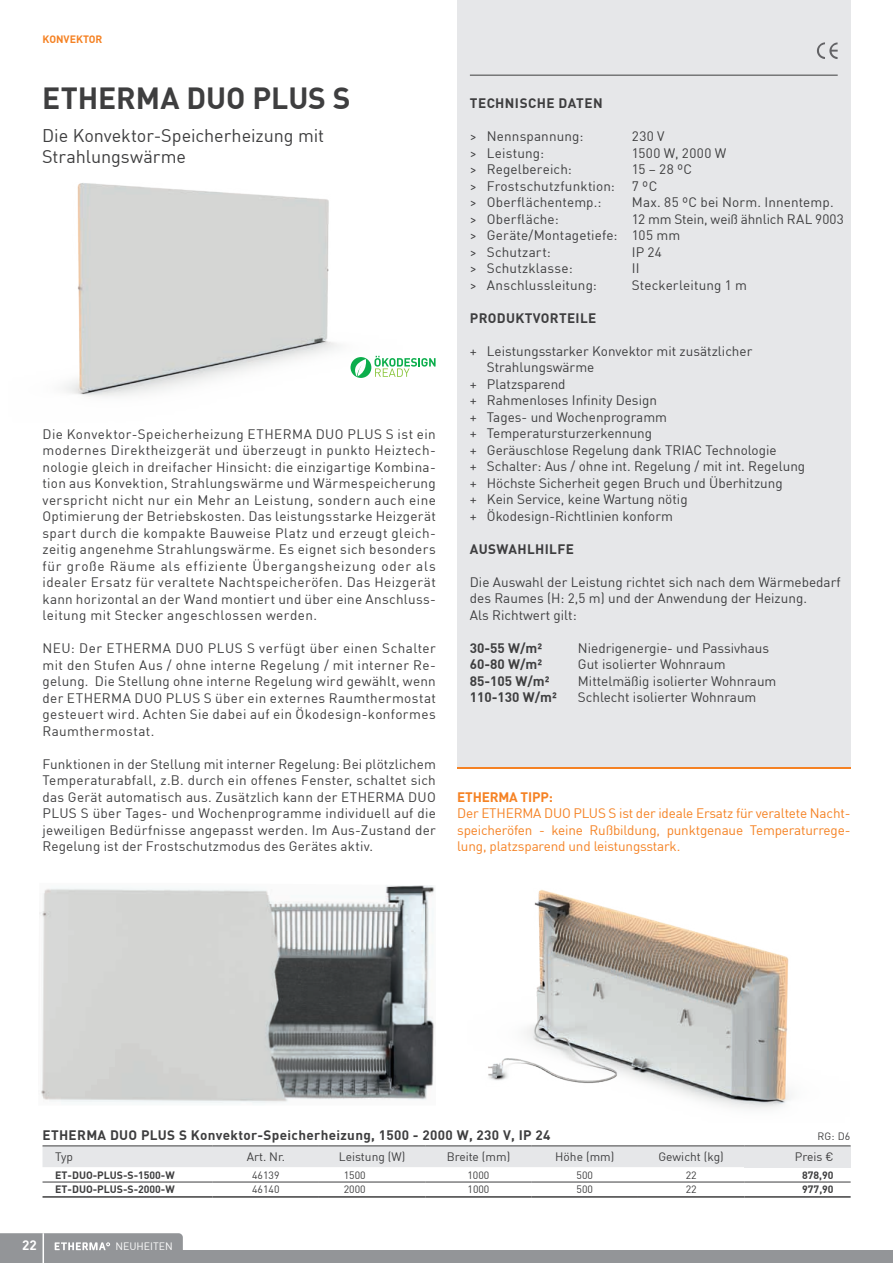
<style>
.page{position:relative;width:893px;height:1263px;background:#fff}
.page>*{position:absolute;margin:0;border:0;box-sizing:border-box;transform-origin:0 0}
.t1{font:700 30px "DIN";letter-spacing:-.005em;color:#3e3e3f}
.t2{font:18px/21px "DIN";letter-spacing:-.005em;color:#3e3e3f}
.t3{font:13.5px/16.5px "DIN";letter-spacing:.015em;color:#3e3e3f}
.t4{font:13.5px/16.5px "DIN";letter-spacing:-.01em;color:#f58224;text-align:justify}
.t5{font:700 13.5px "DIN";letter-spacing:.025em;color:#3e3e3f}
.t6{font:700 13.5px "DIN";letter-spacing:-.01em;color:#f58224}
.t7{font:700 13.5px "DIN";color:#fff}
.t8{font:12px "DIN";color:#3e3e3f}
.t9{font:700 10.5px "DIN";color:#3e3e3f}
.t10{font:10.5px "DIN";color:#3e3e3f}
.t11{font:10.5px "DIN";color:#fff}
.t12{font:700 10.5px "DIN";color:#f58224}
</style>
<div class="page">
<div style="left:65px;top:1250px;width:828px;height:13px;background:#939598"></div>
<svg style="left:0;top:1233px;width:183px;height:30px"></svg>
<hr style="left:43px;top:1233px;width:1px;height:30px;background:#fff">
<img style="left:488px;top:889px;width:303px;height:220px">
<div style="left:457px;top:0;width:393px;height:769px;background:#e6e7e9"></div>
<hr style="left:470px;top:75px;width:368px;height:1px;background:#3e3e3f">
<hr style="left:457px;top:767px;width:393px;height:2px;background:#f58224">
<img style="left:64px;top:183px;width:316px;height:214px">
<img style="left:39px;top:885px;width:396px;height:218px">
<svg style="left:350px;top:357px;width:21px;height:21px"></svg>
<svg style="left:352px;top:359px;width:16px;height:18px"></svg>
<svg style="left:374px;top:356px;width:62px;height:21px"></svg>
<div style="left:43px;top:1146px;width:701px;height:21px;background:#e6e7e9"></div>
<div style="left:744px;top:1146px;width:107px;height:21px;background:#e6e7e9"></div>
<hr style="left:43px;top:1182px;width:170px;height:1px;background:#3e3e3f">
<hr style="left:213px;top:1182px;width:106px;height:1px;background:#3e3e3f">
<hr style="left:319px;top:1182px;width:106px;height:1px;background:#3e3e3f">
<hr style="left:425px;top:1182px;width:107px;height:1px;background:#3e3e3f">
<hr style="left:532px;top:1182px;width:106px;height:1px;background:#3e3e3f">
<hr style="left:638px;top:1182px;width:106px;height:1px;background:#3e3e3f">
<hr style="left:43px;top:1145px;width:170px;height:1px;background:#3e3e3f">
<hr style="left:213px;top:1145px;width:106px;height:1px;background:#3e3e3f">
<hr style="left:319px;top:1145px;width:106px;height:1px;background:#3e3e3f">
<hr style="left:425px;top:1145px;width:107px;height:1px;background:#3e3e3f">
<hr style="left:532px;top:1145px;width:106px;height:1px;background:#3e3e3f">
<hr style="left:638px;top:1145px;width:106px;height:1px;background:#3e3e3f">
<hr style="left:43px;top:1196px;width:170px;height:2px;background:#3e3e3f">
<hr style="left:213px;top:1196px;width:106px;height:2px;background:#3e3e3f">
<hr style="left:319px;top:1196px;width:106px;height:2px;background:#3e3e3f">
<hr style="left:425px;top:1196px;width:107px;height:2px;background:#3e3e3f">
<hr style="left:532px;top:1196px;width:106px;height:2px;background:#3e3e3f">
<hr style="left:638px;top:1196px;width:106px;height:2px;background:#3e3e3f">
<hr style="left:744px;top:1196px;width:107px;height:2px;background:#3e3e3f">
<hr style="left:744px;top:1145px;width:107px;height:1px;background:#3e3e3f">
<hr style="left:744px;top:1182px;width:107px;height:1px;background:#3e3e3f">
<svg style="left:817px;top:42px;width:21px;height:17px"></svg>
<p class="t12" style="left:43px;top:32px;width:61px">KONVEKTOR</p>
<h1 class="t1" style="left:42px;top:78px;width:310px">ETHERMA DUO PLUS S</h1>
<h2 class="t2" style="left:42px;top:124px;width:283px">Die Konvektor-Speicherheizung mit<br>Strahlungswärme</h2>
<p class="t3" style="left:43px;top:425px;width:395px">Die Konvektor-Speicherheizung ETHERMA DUO PLUS S ist ein modernes Direktheizgerät und überzeugt in punkto Heiztech&shy;nologie gleich in dreifacher Hinsicht: die einzigartige Kombina&shy;tion aus Konvektion, Strahlungswärme und Wärmespeicherung verspricht nicht nur ein Mehr an Leistung, sondern auch eine Optimierung der Betriebskosten. Das leistungsstarke Heizgerät spart durch die kompakte Bauweise Platz und erzeugt gleich&shy;zeitig angenehme Strahlungswärme. Es eignet sich besonders für große Räume als effiziente Übergangsheizung oder als idealer Ersatz für veraltete Nachtspeicheröfen. Das Heizgerät kann horizontal an der Wand montiert und über eine Anschluss&shy;leitung mit Stecker angeschlossen werden.</p>
<p class="t3" style="left:43px;top:640px;width:395px;text-align:justify">NEU: Der ETHERMA DUO PLUS S verfügt über einen Schalter mit den Stufen Aus / ohne interne Regelung / mit interner Re&shy;gelung. Die Stellung ohne interne Regelung wird gewählt, wenn der ETHERMA DUO PLUS S über ein externes Raumthermostat gesteuert wird. Achten Sie dabei auf ein Ökodesign-konformes Raumthermostat.</p>
<p class="t3" style="left:43px;top:755px;width:395px;text-align:justify">Funktionen in der Stellung mit interner Regelung: Bei plötzlichem Temperaturabfall, z.B. durch ein offenes Fenster, schaltet sich das Gerät automatisch aus. Zusätzlich kann der ETHERMA DUO PLUS S über Tages- und Wochenprogramme individuell auf die jeweiligen Bedürfnisse angepasst werden. Im Aus-Zustand der Regelung ist der Frostschutzmodus des Gerätes aktiv.</p>
<p class="t5" style="left:470px;top:95px;width:134px">TECHNISCHE DATEN</p>
<p class="t3" style="left:470px;top:128px;width:115px">&gt; Nennspannung:</p>
<p class="t3" style="left:632px;top:128px;width:34px">230 V</p>
<p class="t3" style="left:470px;top:145px;width:76px">&gt; Leistung:</p>
<p class="t3" style="left:632px;top:145px;width:96px">1500 W, 2000 W</p>
<p class="t3" style="left:470px;top:161px;width:104px">&gt; Regelbereich:</p>
<p class="t3" style="left:632px;top:161px;width:62px">15 – 28 ºC</p>
<p class="t3" style="left:470px;top:178px;width:147px">&gt; Frostschutzfunktion:</p>
<p class="t3" style="left:632px;top:178px;width:27px">7 ºC</p>
<p class="t3" style="left:470px;top:194px;width:133px">&gt; Oberflächentemp.:</p>
<p class="t3" style="left:632px;top:194px;width:203px">Max. 85 ºC bei Norm. Innentemp.</p>
<p class="t3" style="left:470px;top:211px;width:90px">&gt; Oberfläche:</p>
<p class="t3" style="left:470px;top:211px;width:376px;text-indent:162px">12 mm Stein, weiß ähnlich RAL 9003 &gt; Geräte/Montagetiefe: 105 mm<br>&gt; Schutzart:</p>
<p class="t3" style="left:632px;top:244px;width:32px">IP 24</p>
<p class="t3" style="left:470px;top:260px;width:104px">&gt; Schutzklasse:</p>
<p class="t3" style="left:632px;top:260px;width:9px">II</p>
<p class="t3" style="left:470px;top:277px;width:129px">&gt; Anschlussleitung:</p>
<p class="t3" style="left:632px;top:277px;width:117px">Steckerleitung 1 m</p>
<p class="t5" style="left:470px;top:309px;width:128px">PRODUKTVORTEILE</p>
<p class="t3" style="left:470px;top:343px;width:284px">+ Leistungsstarker Konvektor mit zusätzlicher</p>
<p class="t3" style="left:487px;top:359px;width:109px">Strahlungswärme</p>
<p class="t3" style="left:470px;top:376px;width:97px">+ Platzsparend</p>
<p class="t3" style="left:470px;top:392px;width:189px">+ Rahmenloses Infinity Design</p>
<p class="t3" style="left:470px;top:409px;width:199px">+ Tages- und Wochenprogramm</p>
<p class="t3" style="left:470px;top:425px;width:184px">+ Temperatursturzerkennung</p>
<p class="t3" style="left:470px;top:441px;width:308px">+ Geräuschlose Regelung dank TRIAC Technologie</p>
<p class="t3" style="left:470px;top:458px;width:337px">+ Schalter: Aus / ohne int. Regelung / mit int. Regelung</p>
<p class="t3" style="left:470px;top:474px;width:314px">+ Höchste Sicherheit gegen Bruch und Überhitzung</p>
<p class="t3" style="left:470px;top:491px;width:219px">+ Kein Service, keine Wartung nötig</p>
<p class="t3" style="left:470px;top:507px;width:205px">+ Ökodesign-Richtlinien konform</p>
<p class="t5" style="left:470px;top:540px;width:105px">AUSWAHLHILFE</p>
<p class="t3" style="left:470px;top:573px;width:372px">Die Auswahl der Leistung richtet sich nach dem Wärmebedarf des Raumes (H: 2,5 m) und der Anwendung der Heizung.<br>Als Richtwert gilt:</p>
<p class="t5" style="left:470px;top:639px;width:74px">30-55 W/m²</p>
<p class="t3" style="left:578px;top:639px;width:193px">Niedrigenergie- und Passivhaus</p>
<p class="t5" style="left:470px;top:656px;width:74px">60-80 W/m²</p>
<p class="t3" style="left:578px;top:656px;width:149px">Gut isolierter Wohnraum</p>
<p class="t5" style="left:470px;top:672px;width:81px">85-105 W/m²</p>
<p class="t3" style="left:578px;top:672px;width:200px">Mittelmäßig isolierter Wohnraum</p>
<p class="t5" style="left:470px;top:689px;width:88px">110-130 W/m²</p>
<p class="t3" style="left:578px;top:689px;width:180px">Schlecht isolierter Wohnraum</p>
<p class="t6" style="left:457px;top:788px;width:97px">ETHERMA TIPP:</p>
<p class="t4" style="left:457px;top:805px;width:395px">Der ETHERMA DUO PLUS S ist der ideale Ersatz für veraltete Nacht&shy;speicheröfen - keine Rußbildung, punktgenaue Temperaturrege&shy;lung, platzsparend und leistungsstark.</p>
<p class="t5" style="left:43px;top:1126px;width:509px">ETHERMA DUO PLUS S Konvektor-Speicherheizung, 1500 - 2000 W, 230 V, IP 24</p>
<p class="t10" style="left:817px;top:1130px;width:35px">RG: D6</p>
<p class="t8" style="left:55px;top:1149px;width:19px">Typ</p>
<p class="t8" style="left:247px;top:1149px;width:40px">Art. Nr.</p>
<p class="t8" style="left:339px;top:1149px;width:68px">Leistung (W)</p>
<p class="t8" style="left:447px;top:1149px;width:65px">Breite (mm)</p>
<p class="t8" style="left:555px;top:1149px;width:61px">Höhe (mm)</p>
<p class="t8" style="left:658px;top:1149px;width:67px">Gewicht (kg)</p>
<p class="t8" style="left:795px;top:1149px;width:40px">Preis €</p>
<p class="t9" style="left:55px;top:1168px;width:121px">ET-DUO-PLUS-S-1500-W</p>
<p class="t10" style="left:252px;top:1168px;width:29px">46139</p>
<p class="t10" style="left:344px;top:1168px;width:23px">1500</p>
<p class="t10" style="left:467px;top:1168px;width:23px">1000</p>
<p class="t10" style="left:577px;top:1168px;width:18px">500</p>
<p class="t10" style="left:686px;top:1168px;width:12px">22</p>
<p class="t9" style="left:802px;top:1168px;width:33px">878,90</p>
<p class="t9" style="left:55px;top:1183px;width:121px">ET-DUO-PLUS-S-2000-W</p>
<p class="t10" style="left:252px;top:1183px;width:29px">46140</p>
<p class="t10" style="left:344px;top:1183px;width:23px">2000</p>
<p class="t10" style="left:467px;top:1183px;width:23px">1000</p>
<p class="t10" style="left:577px;top:1183px;width:18px">500</p>
<p class="t10" style="left:686px;top:1183px;width:12px">22</p>
<p class="t9" style="left:802px;top:1183px;width:33px">977,90</p>
<p class="t7" style="left:22px;top:1236px;width:16px">22</p>
<p class="t11" style="left:115px;top:1240px;width:59px">NEUHEITEN</p>
</div>
